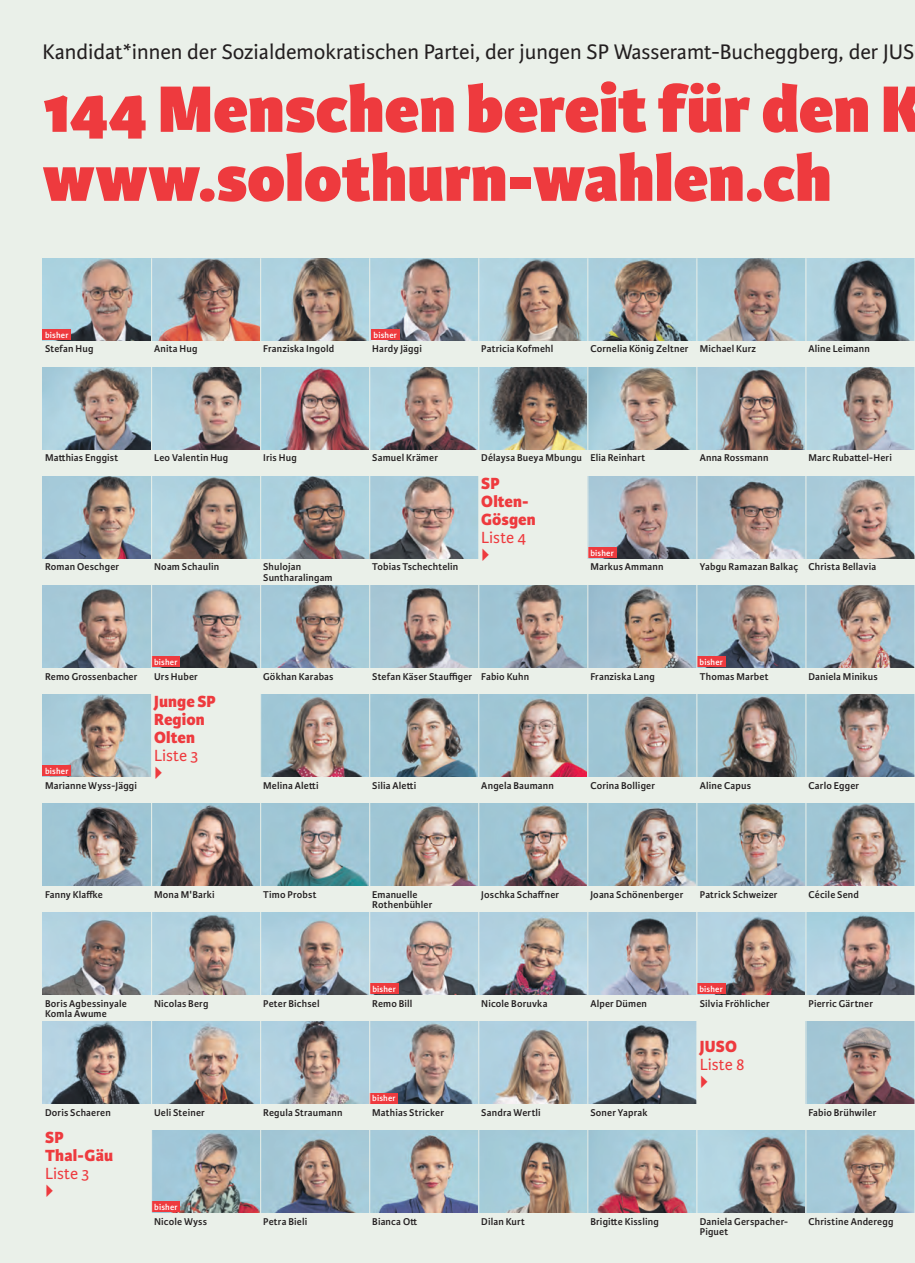
<style>
.page{position:relative;width:915px;height:1263px;background:#fff}
.page>*{position:absolute;margin:0;border:0;box-sizing:border-box;transform-origin:0 0}
.t1{font:800 69.9px/69px "Karmina Sans";color:#ee3a3e}
.t2{font:22.5px "Karmina Sans";color:#231f20}
.t3{font:800 17.25px/18px "Karmina Sans";letter-spacing:.005em;color:#ee3a3e}
.t4{font:17.25px "Karmina Sans";letter-spacing:-.005em;color:#ee3a3e}
.t5{font:600 10.5px/10.5px "Karmina Sans";letter-spacing:.015em;color:#231f20}
.t6{font:600 9px "Karmina Sans";letter-spacing:.02em;color:#fff}
</style>
<div class="page">
<div style="left:0;top:0;width:914px;height:1263px;background:#eaf0e9"></div>
<img style="left:43px;top:258px;width:871px;height:82px">
<img style="left:43px;top:367px;width:871px;height:82px">
<img style="left:43px;top:476px;width:435px;height:82px">
<img style="left:43px;top:585px;width:871px;height:82px">
<img style="left:43px;top:694px;width:108px;height:82px">
<img style="left:43px;top:803px;width:871px;height:82px">
<img style="left:43px;top:912px;width:871px;height:82px">
<img style="left:43px;top:1021px;width:653px;height:82px">
<img style="left:152px;top:1130px;width:762px;height:82px">
<img style="left:261px;top:694px;width:653px;height:82px">
<img style="left:588px;top:476px;width:326px;height:82px">
<img style="left:806px;top:1021px;width:108px;height:82px">
<div style="left:43px;top:329px;width:28px;height:11px;background:#ee3a3e"></div>
<div style="left:371px;top:329px;width:28px;height:11px;background:#ee3a3e"></div>
<div style="left:587px;top:547px;width:29px;height:11px;background:#ee3a3e"></div>
<div style="left:151px;top:656px;width:29px;height:11px;background:#ee3a3e"></div>
<div style="left:696px;top:656px;width:29px;height:11px;background:#ee3a3e"></div>
<div style="left:43px;top:765px;width:28px;height:11px;background:#ee3a3e"></div>
<div style="left:369px;top:983px;width:29px;height:11px;background:#ee3a3e"></div>
<div style="left:696px;top:983px;width:29px;height:11px;background:#ee3a3e"></div>
<div style="left:369px;top:1092px;width:29px;height:11px;background:#ee3a3e"></div>
<div style="left:152px;top:1201px;width:28px;height:11px;background:#ee3a3e"></div>
<hr style="left:151px;top:258px;width:1px;height:978px;background:#eaf0e9">
<hr style="left:260px;top:258px;width:1px;height:978px;background:#eaf0e9">
<hr style="left:369px;top:258px;width:1px;height:978px;background:#eaf0e9">
<hr style="left:478px;top:258px;width:1px;height:978px;background:#eaf0e9">
<hr style="left:587px;top:258px;width:1px;height:978px;background:#eaf0e9">
<hr style="left:696px;top:258px;width:1px;height:978px;background:#eaf0e9">
<hr style="left:805px;top:258px;width:1px;height:978px;background:#eaf0e9">
<hr style="left:914px;top:258px;width:1px;height:978px;background:#eaf0e9">
<h2 class="t2" style="left:43px;top:39px;width:873px">Kandidat*innen der Sozialdemokratischen Partei, der jungen SP Wasseramt-Bucheggberg, der JUS</h2>
<h1 class="t1" style="left:43px;top:77px;width:882px">144 Menschen bereit für den K www.solothurn-wahlen.ch</h1>
<p class="t6" style="left:45px;top:329px;width:25px">bisher</p>
<p class="t6" style="left:373px;top:329px;width:25px">bisher</p>
<p class="t5" style="left:45px;top:344px;width:50px">Stefan Hug</p>
<p class="t5" style="left:154px;top:344px;width:45px">Anita Hug</p>
<p class="t5" style="left:263px;top:344px;width:72px">Franziska Ingold</p>
<p class="t5" style="left:372px;top:344px;width:51px">Hardy Jäggi</p>
<p class="t5" style="left:481px;top:344px;width:74px">Patricia Kofmehl</p>
<p class="t5" style="left:590px;top:344px;width:100px">Cornelia König Zeltner</p>
<p class="t5" style="left:699px;top:344px;width:58px">Michael Kurz</p>
<p class="t5" style="left:808px;top:344px;width:63px">Aline Leimann</p>
<p class="t5" style="left:45px;top:453px;width:75px">Matthias Enggist</p>
<p class="t5" style="left:154px;top:453px;width:76px">Leo Valentin Hug</p>
<p class="t5" style="left:263px;top:453px;width:35px">Iris Hug</p>
<p class="t5" style="left:45px;top:562px;width:75px">Roman Oeschger</p>
<p class="t5" style="left:154px;top:562px;width:66px">Noam Schaulin</p>
<p class="t5" style="left:263px;top:562px;width:71px">Shulojan<br>Suntharalingam</p>
<p class="t5" style="left:372px;top:453px;width:67px">Samuel Krämer</p>
<p class="t5" style="left:372px;top:562px;width:87px">Tobias Tschechtelin</p>
<p class="t5" style="left:481px;top:453px;width:102px">Délaysa Bueya Mbungu</p>
<h3 class="t3" style="left:481px;top:475px;width:56px">SP<br>Olten-<br>Gösgen</h3>
<h3 class="t4" style="left:481px;top:528px;width:46px">Liste 4</h3>
<p class="t5" style="left:590px;top:453px;width:56px">Elia Reinhart</p>
<p class="t6" style="left:590px;top:548px;width:25px">bisher</p>
<p class="t5" style="left:590px;top:562px;width:75px">Markus Ammann</p>
<p class="t5" style="left:699px;top:453px;width:70px">Anna Rossmann</p>
<p class="t5" style="left:808px;top:453px;width:85px">Marc Rubattel-Heri</p>
<p class="t5" style="left:699px;top:562px;width:100px">Yabgu Ramazan Balkaç</p>
<p class="t5" style="left:808px;top:562px;width:69px">Christa Bellavia</p>
<p class="t5" style="left:45px;top:671px;width:94px">Remo Grossenbacher</p>
<p class="t6" style="left:45px;top:766px;width:25px">bisher</p>
<p class="t5" style="left:45px;top:780px;width:93px">Marianne Wyss-Jäggi</p>
<p class="t6" style="left:154px;top:656px;width:25px">bisher</p>
<p class="t6" style="left:699px;top:656px;width:25px">bisher</p>
<p class="t5" style="left:154px;top:671px;width:45px">Urs Huber</p>
<h3 class="t3" style="left:154px;top:693px;width:63px">Junge SP<br>Region<br>Olten</h3>
<h3 class="t4" style="left:154px;top:746px;width:45px">Liste 3</h3>
<p class="t5" style="left:263px;top:671px;width:72px">Gökhan Karabas</p>
<p class="t5" style="left:372px;top:671px;width:101px">Stefan Käser Stauffiger</p>
<p class="t5" style="left:481px;top:671px;width:49px">Fabio Kuhn</p>
<p class="t5" style="left:590px;top:671px;width:66px">Franziska Lang</p>
<p class="t5" style="left:263px;top:780px;width:57px">Melina Aletti</p>
<p class="t5" style="left:372px;top:780px;width:45px">Silia Aletti</p>
<p class="t5" style="left:481px;top:780px;width:74px">Angela Baumann</p>
<p class="t5" style="left:590px;top:780px;width:66px">Corina Bolliger</p>
<p class="t5" style="left:699px;top:671px;width:70px">Thomas Marbet</p>
<p class="t5" style="left:699px;top:780px;width:53px">Aline Capus</p>
<p class="t5" style="left:808px;top:671px;width:71px">Daniela Minikus</p>
<p class="t5" style="left:808px;top:780px;width:52px">Carlo Egger</p>
<p class="t5" style="left:45px;top:889px;width:59px">Fanny Klaffke</p>
<p class="t5" style="left:154px;top:889px;width:62px">Mona M'Barki</p>
<p class="t5" style="left:263px;top:889px;width:55px">Timo Probst</p>
<p class="t5" style="left:372px;top:889px;width:62px">Emanuelle<br>Rothenbühler</p>
<p class="t5" style="left:481px;top:889px;width:79px">Joschka Schaffner</p>
<p class="t5" style="left:590px;top:889px;width:94px">Joana Schönenberger</p>
<p class="t5" style="left:699px;top:889px;width:79px">Patrick Schweizer</p>
<p class="t5" style="left:808px;top:889px;width:52px">Cécile Send</p>
<p class="t6" style="left:372px;top:984px;width:25px">bisher</p>
<p class="t6" style="left:699px;top:984px;width:25px">bisher</p>
<p class="t5" style="left:45px;top:998px;width:83px">Boris Agbessinyale<br>Komla Awume</p>
<p class="t5" style="left:154px;top:998px;width:56px">Nicolas Berg</p>
<p class="t5" style="left:263px;top:998px;width:58px">Peter Bichsel</p>
<p class="t5" style="left:372px;top:998px;width:42px">Remo Bill</p>
<p class="t5" style="left:481px;top:998px;width:68px">Nicole Boruvka</p>
<p class="t5" style="left:590px;top:998px;width:58px">Alper Dümen</p>
<p class="t5" style="left:699px;top:998px;width:71px">Silvia Fröhlicher</p>
<p class="t5" style="left:808px;top:998px;width:66px">Pierric Gärtner</p>
<h3 class="t3" style="left:699px;top:1038px;width:39px">JUSO</h3>
<h3 class="t4" style="left:699px;top:1055px;width:46px">Liste 8</h3>
<p class="t6" style="left:372px;top:1093px;width:25px">bisher</p>
<p class="t5" style="left:45px;top:1107px;width:67px">Doris Schaeren</p>
<p class="t5" style="left:154px;top:1107px;width:52px">Ueli Steiner</p>
<p class="t5" style="left:263px;top:1107px;width:81px">Regula Straumann</p>
<p class="t5" style="left:372px;top:1107px;width:73px">Mathias Stricker</p>
<p class="t5" style="left:481px;top:1107px;width:61px">Sandra Wertli</p>
<p class="t5" style="left:590px;top:1107px;width:59px">Soner Yaprak</p>
<p class="t5" style="left:808px;top:1107px;width:69px">Fabio Brühwiler</p>
<h3 class="t3" style="left:45px;top:1129px;width:70px">SP<br>Thal-Gäu</h3>
<h3 class="t4" style="left:45px;top:1164px;width:45px">Liste 3</h3>
<p class="t6" style="left:154px;top:1202px;width:25px">bisher</p>
<p class="t5" style="left:154px;top:1216px;width:54px">Nicole Wyss</p>
<p class="t5" style="left:263px;top:1216px;width:46px">Petra Bieli</p>
<p class="t5" style="left:372px;top:1216px;width:46px">Bianca Ott</p>
<p class="t5" style="left:481px;top:1216px;width:45px">Dilan Kurt</p>
<p class="t5" style="left:590px;top:1216px;width:70px">Brigitte Kissling</p>
<p class="t5" style="left:699px;top:1216px;width:90px">Daniela Gerspacher-<br>Piguet</p>
<p class="t5" style="left:808px;top:1216px;width:86px">Christine Anderegg</p>
</div>
